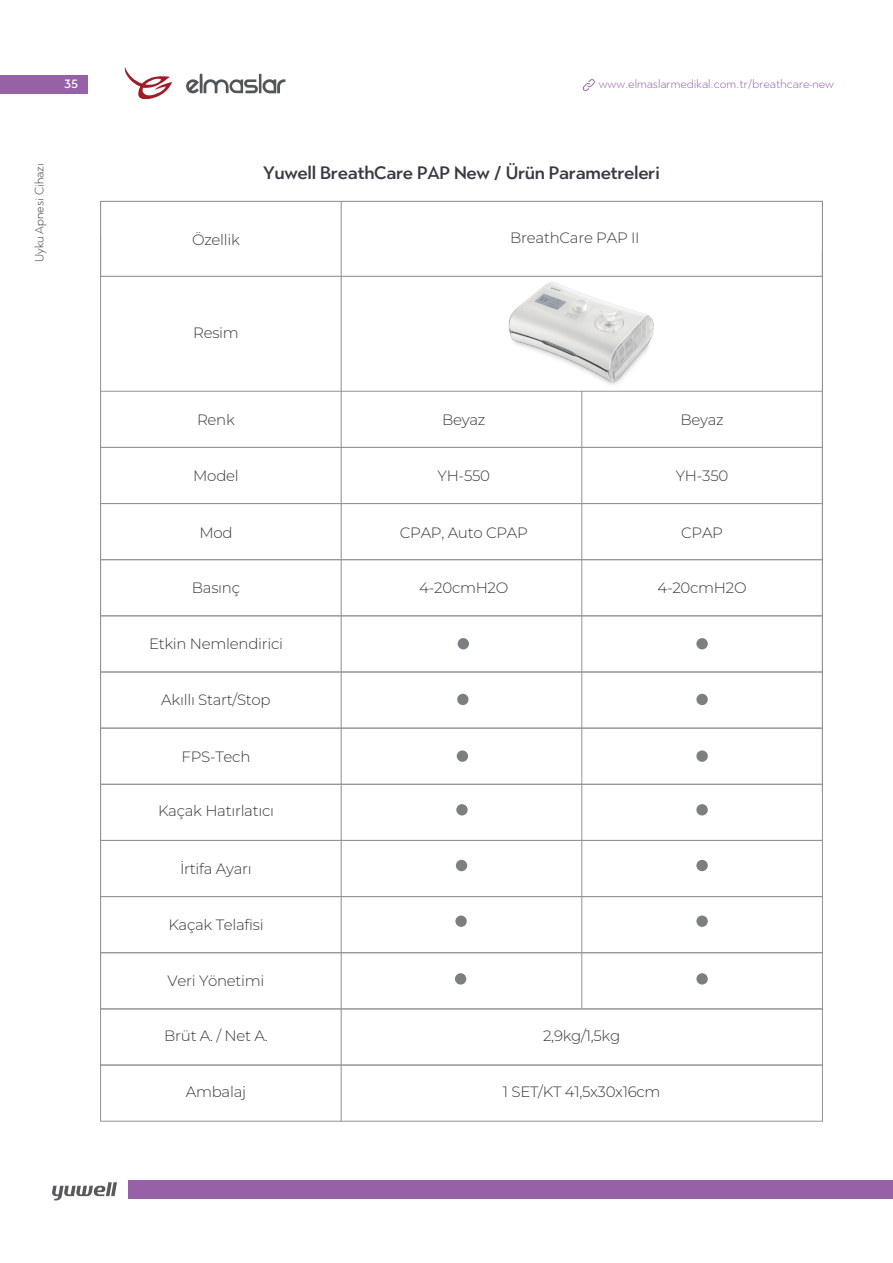
<style>
.page{position:relative;width:893px;height:1263px;background:#fff}
.page>*{position:absolute;margin:0;border:0;box-sizing:border-box;transform-origin:0 0}
.t1{font:500 18px "Town 80 Text";letter-spacing:-.02em;color:#373a42}
.t2{font:300 15px "Montserrat";letter-spacing:-.02em;color:#36393c}
.t3{font:300 12px "Town 80 Text";color:#9761a8}
.t4{font:300 12px "Town 80 Text";color:#373a42}
.t5{font:500 12px "Town 80 Text";color:#fff}
</style>
<div class="page">
<div style="left:0;top:75px;width:87px;height:18px;background:#9761a8"></div>
<svg style="left:125px;top:67px;width:47px;height:32px"></svg>
<svg style="left:186px;top:74px;width:99px;height:20px"></svg>
<svg style="left:583px;top:79px;width:12px;height:12px"></svg>
<div style="left:129px;top:1180px;width:764px;height:18px;background:#9761a8"></div>
<svg style="left:52px;top:1182px;width:65px;height:18px"></svg>
<hr style="left:822px;top:252px;width:1px;height:540px;background:#939595">
<div style="left:100px;top:201px;width:723px;height:76px;border:1px solid #939595"></div>
<div style="left:100px;top:391px;width:723px;height:57px;border:1px solid #939595"></div>
<div style="left:100px;top:503px;width:723px;height:57px;border:1px solid #939595"></div>
<div style="left:100px;top:559px;width:723px;height:57px;border:1px solid #939595"></div>
<div style="left:100px;top:615px;width:723px;height:57px;border:1px solid #939595"></div>
<div style="left:100px;top:671px;width:723px;height:58px;border:1px solid #939595"></div>
<div style="left:100px;top:728px;width:723px;height:57px;border:1px solid #939595"></div>
<div style="left:100px;top:784px;width:723px;height:57px;border:1px solid #939595"></div>
<div style="left:100px;top:840px;width:723px;height:57px;border:1px solid #939595"></div>
<div style="left:100px;top:896px;width:723px;height:57px;border:1px solid #939595"></div>
<div style="left:100px;top:952px;width:723px;height:57px;border:1px solid #939595"></div>
<div style="left:100px;top:1008px;width:723px;height:57px;border:1px solid #939595"></div>
<div style="left:100px;top:1064px;width:723px;height:58px;border:1px solid #939595"></div>
<hr style="left:341px;top:201px;width:1px;height:920px;background:#939595">
<hr style="left:100px;top:237px;width:1px;height:772px;background:#939595">
<hr style="left:581px;top:391px;width:1px;height:617px;background:#939595">
<div style="left:458px;top:638px;width:11px;height:11px;background:#7c7f81;border-radius:50%"></div>
<div style="left:457px;top:694px;width:11px;height:11px;background:#7c7f81;border-radius:50%"></div>
<div style="left:457px;top:750px;width:11px;height:12px;background:#7c7f81;border-radius:50%"></div>
<div style="left:456px;top:804px;width:12px;height:11px;background:#7c7f81;border-radius:50%"></div>
<div style="left:456px;top:860px;width:11px;height:11px;background:#7c7f81;border-radius:50%"></div>
<div style="left:455px;top:915px;width:12px;height:12px;background:#7c7f81;border-radius:50%"></div>
<div style="left:455px;top:973px;width:11px;height:11px;background:#7c7f81;border-radius:50%"></div>
<div style="left:696px;top:638px;width:12px;height:11px;background:#7c7f81;border-radius:50%"></div>
<div style="left:696px;top:694px;width:12px;height:11px;background:#7c7f81;border-radius:50%"></div>
<div style="left:696px;top:750px;width:12px;height:12px;background:#7c7f81;border-radius:50%"></div>
<div style="left:696px;top:804px;width:12px;height:11px;background:#7c7f81;border-radius:50%"></div>
<div style="left:696px;top:860px;width:12px;height:11px;background:#7c7f81;border-radius:50%"></div>
<div style="left:696px;top:915px;width:12px;height:12px;background:#7c7f81;border-radius:50%"></div>
<div style="left:696px;top:973px;width:12px;height:11px;background:#7c7f81;border-radius:50%"></div>
<img style="left:502px;top:281px;width:159px;height:113px">
<p class="t5" style="left:64px;top:76px;width:15px">35</p>
<p class="t3" style="left:599px;top:76px;width:237px">www.elmaslarmedikal.com.tr/breathcare-new</p>
<p class="t4" style="left:32px;top:262px;width:100px;rotate:-90deg">Uyku Apnesi Cihazı</p>
<p class="t1" style="left:263px;top:161px;width:398px">Yuwell BreathCare PAP New / Ürün Parametreleri</p>
<p class="t2" style="left:192px;top:229px;width:49px">Özellik</p>
<p class="t2" style="left:510px;top:228px;width:131px">BreathCare PAP II</p>
<p class="t2" style="left:193px;top:323px;width:47px">Resim</p>
<p class="t2" style="left:197px;top:409px;width:39px">Renk</p>
<p class="t2" style="left:442px;top:409px;width:45px">Beyaz</p>
<p class="t2" style="left:680px;top:409px;width:45px">Beyaz</p>
<p class="t2" style="left:193px;top:466px;width:47px">Model</p>
<p class="t2" style="left:199px;top:522px;width:35px">Mod</p>
<p class="t2" style="left:192px;top:578px;width:50px">Basınç</p>
<p class="t2" style="left:149px;top:634px;width:136px">Etkin Nemlendirici</p>
<p class="t2" style="left:161px;top:690px;width:111px">Akıllı Start/Stop</p>
<p class="t2" style="left:182px;top:746px;width:70px">FPS-Tech</p>
<p class="t2" style="left:158px;top:801px;width:118px">Kaçak Hatırlatıcı</p>
<p class="t2" style="left:180px;top:859px;width:73px">İrtifa Ayarı</p>
<p class="t2" style="left:168px;top:914px;width:97px">Kaçak Telafisi</p>
<p class="t2" style="left:167px;top:971px;width:99px">Veri Yönetimi</p>
<p class="t2" style="left:438px;top:466px;width:54px">YH-550</p>
<p class="t2" style="left:676px;top:466px;width:54px">YH-350</p>
<p class="t2" style="left:400px;top:522px;width:130px">CPAP, Auto CPAP</p>
<p class="t2" style="left:681px;top:522px;width:43px">CPAP</p>
<p class="t2" style="left:419px;top:578px;width:91px">4-20cmH2O</p>
<p class="t2" style="left:657px;top:578px;width:91px">4-20cmH2O</p>
<p class="t2" style="left:164px;top:1026px;width:105px">Brüt A. / Net A.</p>
<p class="t2" style="left:543px;top:1026px;width:79px">2,9kg/1,5kg</p>
<p class="t2" style="left:186px;top:1082px;width:62px">Ambalaj</p>
<p class="t2" style="left:503px;top:1082px;width:159px">1 SET/KT 41,5x30x16cm</p>
</div>
